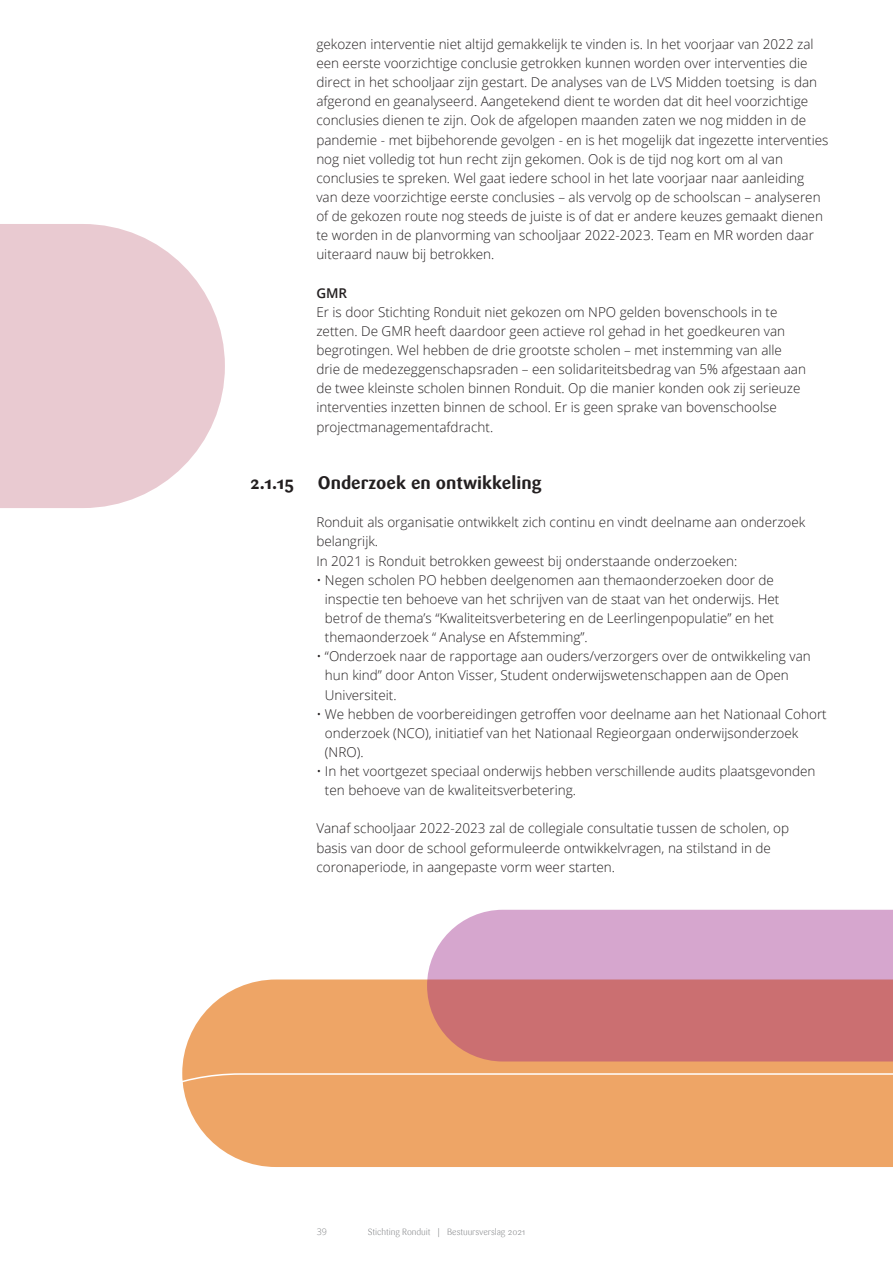
<style>
.page{position:relative;width:893px;height:1263px;background:#fff}
.page>*{position:absolute;margin:0;border:0;box-sizing:border-box;transform-origin:0 0}
.t1{font:700 18px "Sari";color:#231f20}
.t2{font:300 13.5px/19.2px "Open Sans";color:#231f20}
.t3{font:600 13.5px "Open Sans";color:#231f20}
.t4{font:300 9px "Sari";letter-spacing:-.01em;color:#808285}
.t5{font:300 9px "Open Sans";color:#808285}
</style>
<div class="page">
<svg style="left:182px;top:979px;width:711px;height:93px;background:#eeab71"></svg>
<svg style="left:427px;top:910px;width:466px;height:151px;background:#d18a9c"></svg>
<div style="left:182px;top:1072px;width:711px;height:95px;background:#eea566"></div>
<svg style="left:0;top:224px;width:225px;height:284px;background:#ebcfd6"></svg>
<p class="t2" style="left:316px;top:34px;width:514px">gekozen interventie niet altijd gemakkelijk te vinden is. In het voorjaar van 2022 zal een eerste voorzichtige conclusie getrokken kunnen worden over interventies die direct in het schooljaar zijn gestart. De analyses van de LVS Midden toetsing is dan afgerond en geanalyseerd. Aangetekend dient te worden dat dit heel voorzichtige conclusies dienen te zijn. Ook de afgelopen maanden zaten we nog midden in de pandemie - met bijbehorende gevolgen - en is het mogelijk dat ingezette interventies nog niet volledig tot hun recht zijn gekomen. Ook is de tijd nog kort om al van conclusies te spreken. Wel gaat iedere school in het late voorjaar naar aanleiding van deze voorzichtige eerste conclusies – als vervolg op de schoolscan – analyseren of de gekozen route nog steeds de juiste is of dat er andere keuzes gemaakt dienen te worden in de planvorming van schooljaar 2022-2023. Team en MR worden daar uiteraard nauw bij betrokken.</p>
<p class="t3" style="left:316px;top:283px;width:32px">GMR</p>
<p class="t2" style="left:316px;top:302px;width:491px">Er is door Stichting Ronduit niet gekozen om NPO gelden bovenschools in te zetten. De GMR heeft daardoor geen actieve rol gehad in het goedkeuren van begrotingen. Wel hebben de drie grootste scholen – met instemming van alle drie de medezeggenschapsraden – een solidariteitsbedrag van 5% afgestaan aan de twee kleinste scholen binnen Ronduit. Op die manier konden ook zij serieuze interventies inzetten binnen de school. Er is geen sprake van bovenschoolse projectmanagementafdracht.</p>
<p class="t1" style="left:250px;top:472px;width:45px">2.1.15</p>
<p class="t1" style="left:318px;top:472px;width:225px">Onderzoek en ontwikkeling</p>
<p class="t2" style="left:316px;top:512px;width:491px">Ronduit als organisatie ontwikkelt zich continu en vindt deelname aan onderzoek belangrijk.</p>
<p class="t2" style="left:316px;top:551px;width:423px">In 2021 is Ronduit betrokken geweest bij onderstaande onderzoeken:</p>
<p class="t2" style="left:325px;top:570px;width:456px;text-indent:-9px">• Negen scholen PO hebben deelgenomen aan themaonderzoeken door de inspectie ten behoeve van het schrijven van de staat van het onderwijs. Het betrof de thema’s “Kwaliteitsverbetering en de Leerlingenpopulatie” en het themaonderzoek “ Analyse en Afstemming”.</p>
<p class="t2" style="left:325px;top:646px;width:487px;text-indent:-9px">• “Onderzoek naar de rapportage aan ouders/verzorgers over de ontwikkeling van hun kind” door Anton Visser, Student onderwijswetenschappen aan de Open<br>Universiteit.</p>
<p class="t2" style="left:325px;top:704px;width:503px;text-indent:-9px">• We hebben de voorbereidingen getroffen voor deelname aan het Nationaal Cohort onderzoek (NCO), initiatief van het Nationaal Regieorgaan onderwijsonderzoek (NRO).</p>
<p class="t2" style="left:325px;top:761px;width:492px;text-indent:-9px">• In het voortgezet speciaal onderwijs hebben verschillende audits plaatsgevonden ten behoeve van de kwaliteitsverbetering.</p>
<p class="t2" style="left:316px;top:819px;width:474px">Vanaf schooljaar 2022-2023 zal de collegiale consultatie tussen de scholen, op basis van door de school geformuleerde ontwikkelvragen, na stilstand in de coronaperiode, in aangepaste vorm weer starten.</p>
<p class="t5" style="left:317px;top:1226px;width:12px">39</p>
<p class="t4" style="left:368px;top:1227px;width:159px">Stichting Ronduit | Bestuursverslag 2021</p>
</div>
